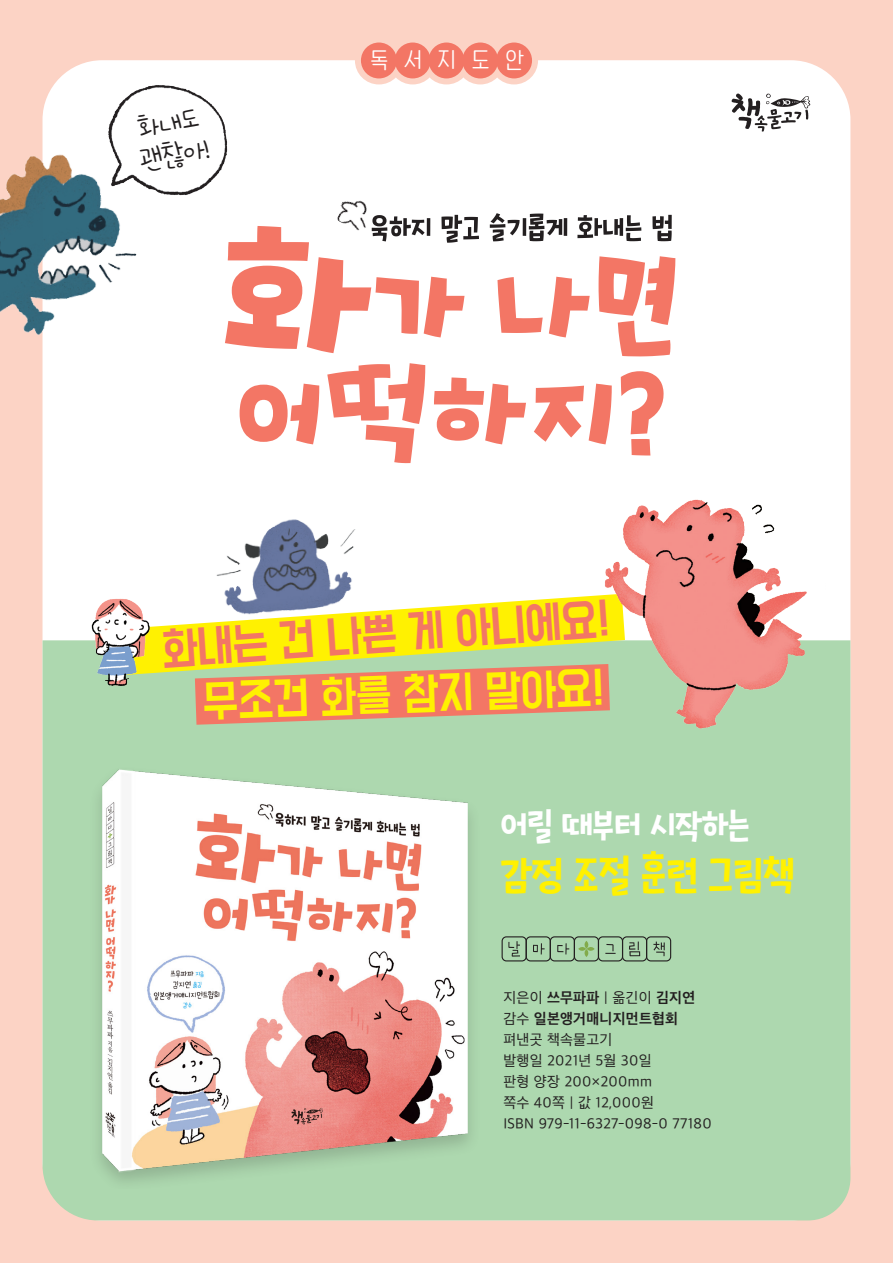
<style>
.page{position:relative;width:893px;height:1263px;background:#fcd3c5}
.page>*{position:absolute;margin:0;border:0;box-sizing:border-box;transform-origin:0 0}
.t1{font:47.7px "OTG Gumgguneunjip B";letter-spacing:-.05em;color:#fff101}
.t2{font:40.95px "OTG Gumgguneunjip B";letter-spacing:-.05em;color:#fff}
.t3{font:39.75px "BM Do Hyeon OTF";color:#f37665;scale:.95 1}
.t4{font:39.75px "BM Do Hyeon OTF";color:#fff101;scale:.95 1}
.t5{font:31.05px/33.5px "OTG Gamjjikhage L";color:#231f20}
.t6{font:22.5px "OT Gongjungjeonhwa L";letter-spacing:.7em;color:#fff}
.t7{font:15px/21px "Apple SD Gothic Neo";letter-spacing:.02em;color:#231f20}
.s1{font-weight:700}
</style>
<div class="page">
<div style="left:43px;top:60px;width:807px;height:1160px;background:#fff;border-radius:60px"></div>
<div style="left:355px;top:37px;width:48px;height:47px;border:12px solid #fcd3c5;border-radius:50%"></div>
<div style="left:389px;top:37px;width:48px;height:47px;border:12px solid #fcd3c5;border-radius:50%"></div>
<div style="left:422px;top:37px;width:48px;height:47px;border:12px solid #fcd3c5;border-radius:50%"></div>
<div style="left:456px;top:37px;width:48px;height:47px;border:12px solid #fcd3c5;border-radius:50%"></div>
<div style="left:490px;top:37px;width:48px;height:47px;border:12px solid #fcd3c5;border-radius:50%"></div>
<div style="left:361px;top:43px;width:36px;height:35px;background:#f37665;border-radius:50%"></div>
<div style="left:395px;top:43px;width:36px;height:35px;background:#f37665;border-radius:50%"></div>
<div style="left:428px;top:43px;width:36px;height:35px;background:#f37665;border-radius:50%"></div>
<div style="left:462px;top:43px;width:36px;height:35px;background:#f37665;border-radius:50%"></div>
<div style="left:496px;top:43px;width:36px;height:35px;background:#f37665;border-radius:50%"></div>
<div style="left:43px;top:640px;width:807px;height:580px;background:#add8af"></div>
<svg style="left:225px;top:213px;width:450px;height:143px"></svg>
<svg style="left:240px;top:384px;width:79px;height:60px"></svg>
<svg style="left:327px;top:363px;width:98px;height:100px"></svg>
<svg style="left:434px;top:377px;width:92px;height:67px"></svg>
<svg style="left:534px;top:384px;width:78px;height:60px"></svg>
<svg style="left:621px;top:371px;width:43px;height:84px"></svg>
<img style="left:334px;top:200px;width:51px;height:38px">
<div style="left:646px;top:936px;width:25px;height:25px;border:1px solid #231f20;border-radius:4px"></div>
<svg style="left:653px;top:941px;width:12px;height:15px"></svg>
<div style="left:622px;top:936px;width:25px;height:25px;border:1px solid #231f20;border-radius:4px"></div>
<svg style="left:629px;top:941px;width:11px;height:15px"></svg>
<div style="left:598px;top:936px;width:25px;height:25px;border:1px solid #231f20;border-radius:4px"></div>
<svg style="left:605px;top:944px;width:11px;height:10px"></svg>
<div style="left:574px;top:936px;width:25px;height:25px;border:1px solid #231f20;border-radius:4px"></div>
<svg style="left:578px;top:941px;width:17px;height:16px"></svg>
<div style="left:550px;top:936px;width:25px;height:25px;border:1px solid #231f20;border-radius:4px"></div>
<svg style="left:557px;top:943px;width:12px;height:11px"></svg>
<div style="left:526px;top:936px;width:25px;height:25px;border:1px solid #231f20;border-radius:4px"></div>
<svg style="left:533px;top:943px;width:12px;height:11px"></svg>
<div style="left:502px;top:936px;width:25px;height:25px;border:1px solid #231f20;border-radius:4px"></div>
<svg style="left:508px;top:941px;width:12px;height:15px"></svg>
<img style="left:79px;top:754px;width:421px;height:435px">
<svg style="left:731px;top:93px;width:80px;height:39px"></svg>
<img style="left:216px;top:519px;width:140px;height:75px">
<svg style="left:118px;top:594px;width:473px;height:131px;background:#e5c363"></svg>
<img style="left:87px;top:594px;width:68px;height:95px">
<img style="left:591px;top:499px;width:235px;height:246px">
<img style="left:0;top:124px;width:137px;height:232px">
<img style="left:96px;top:85px;width:132px;height:118px">
<h3 class="t5" style="left:130px;top:112px;width:73px;rotate:-11deg">화내도 괜찮아!</h3>
<h3 class="t6" style="left:371px;top:49px;width:155px">독서지도안</h3>
<h3 class="t3" style="left:160px;top:629px;width:475px;rotate:-4deg">화내는 건 나쁜 게 아니에요!</h3>
<h3 class="t4" style="left:202px;top:681px;width:426px;rotate:-2deg">무조건 화를 참지 말아요!</h3>
<h2 class="t2" style="left:499px;top:804px;width:253px">어릴 때부터 시작하는</h2>
<h1 class="t1" style="left:499px;top:850px;width:298px">감정 조절 훈련 그림책</h1>
<p class="t7" style="left:503px;top:988px;width:210px">지은이 <span class="s1">쓰무파파</span> | 옮긴이 <span class="s1">김지연 </span>감수 <span class="s1">일본앵거매니지먼트협회 </span>펴낸곳 책속물고기<br>발행일 2021년 5월 30일<br>판형 양장 200×200mm<br>쪽수 40쪽 | 값 12,000원<br>ISBN 979-11-6327-098-0 77180</p>
</div>
